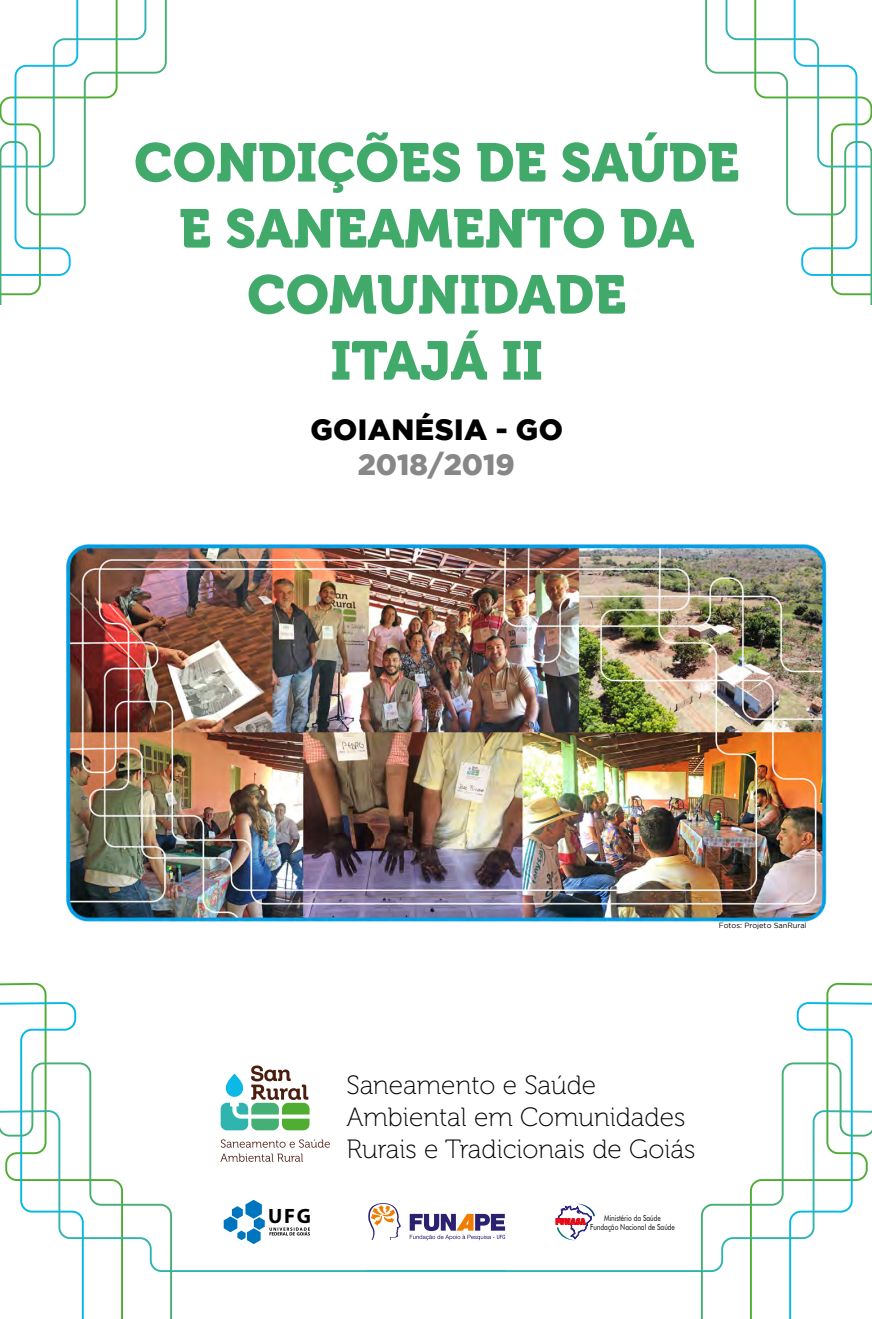
<style>
.page{position:relative;width:872px;height:1319px;background:#fff}
.page>*{position:absolute;margin:0;border:0;box-sizing:border-box;transform-origin:0 0}
.t1{font:54px/66px "Museo 900";color:#41aa6b;text-align:center}
.t2{font:900 29.25px "Gotham";letter-spacing:.015em;color:#000}
.t3{font:900 29.25px "Gotham";color:#878787}
.t4{font:26.4px/31.7px "Museo 100";color:#000}
.t5{font:700 20.85px "Myriad";color:#000}
.t6{font:8.25px/8.2px "Futura BT";color:#000;text-align:center;scale:.79 1}
.t7{font:900 8.18px "Futura BT";letter-spacing:.02em;color:#e30613;scale:.82 1}
.t8{font:7.5px "Gotham";color:#000}
</style>
<div class="page">
<img style="left:66px;top:544px;width:761px;height:377px">
<svg style="left:173px;top:1109px;width:194px;height:163px"></svg>
<svg style="left:0;top:917px;width:173px;height:401px"></svg>
<svg style="left:367px;top:1214px;width:333px;height:58px"></svg>
<svg style="left:700px;top:917px;width:172px;height:401px"></svg>
<svg style="left:221px;top:1065px;width:88px;height:65px"></svg>
<svg style="left:226px;top:1073px;width:17px;height:23px"></svg>
<svg style="left:221px;top:1139px;width:109px;height:8px"></svg>
<svg style="left:220px;top:1153px;width:83px;height:8px"></svg>
<svg style="left:0;top:0;width:167px;height:304px"></svg>
<svg style="left:705px;top:0;width:167px;height:304px"></svg>
<svg style="left:224px;top:1199px;width:86px;height:44px"></svg>
<svg style="left:556px;top:1203px;width:39px;height:36px"></svg>
<svg style="left:367px;top:1203px;width:34px;height:37px"></svg>
<svg style="left:410px;top:1213px;width:95px;height:26px"></svg>
<h1 class="t1" style="left:134px;top:130px;width:606px">CONDIÇÕES DE SAÚDE<br>E SANEAMENTO DA<br>COMUNIDADE<br>ITAJÁ II</h1>
<p class="t2" style="left:310px;top:413px;width:254px">GOIANÉSIA - GO</p>
<p class="t3" style="left:358px;top:447px;width:159px">2018/2019</p>
<p class="t8" style="left:718px;top:921px;width:90px">Fotos: Projeto SanRural</p>
<p class="t4" style="left:346px;top:1069px;width:350px">Saneamento e Saúde<br>Ambiental em Comunidades<br>Rurais e Tradicionais de Goiás</p>
<p class="t5" style="left:268px;top:1204px;width:44px">UFG</p>
<p class="t7" style="left:555px;top:1216px;width:38px">FUNASA</p>
<p class="t6" style="left:590px;top:1213px;width:109px">Ministério da Saúde<br>Fundação Nacional de Saúde</p>
</div>
